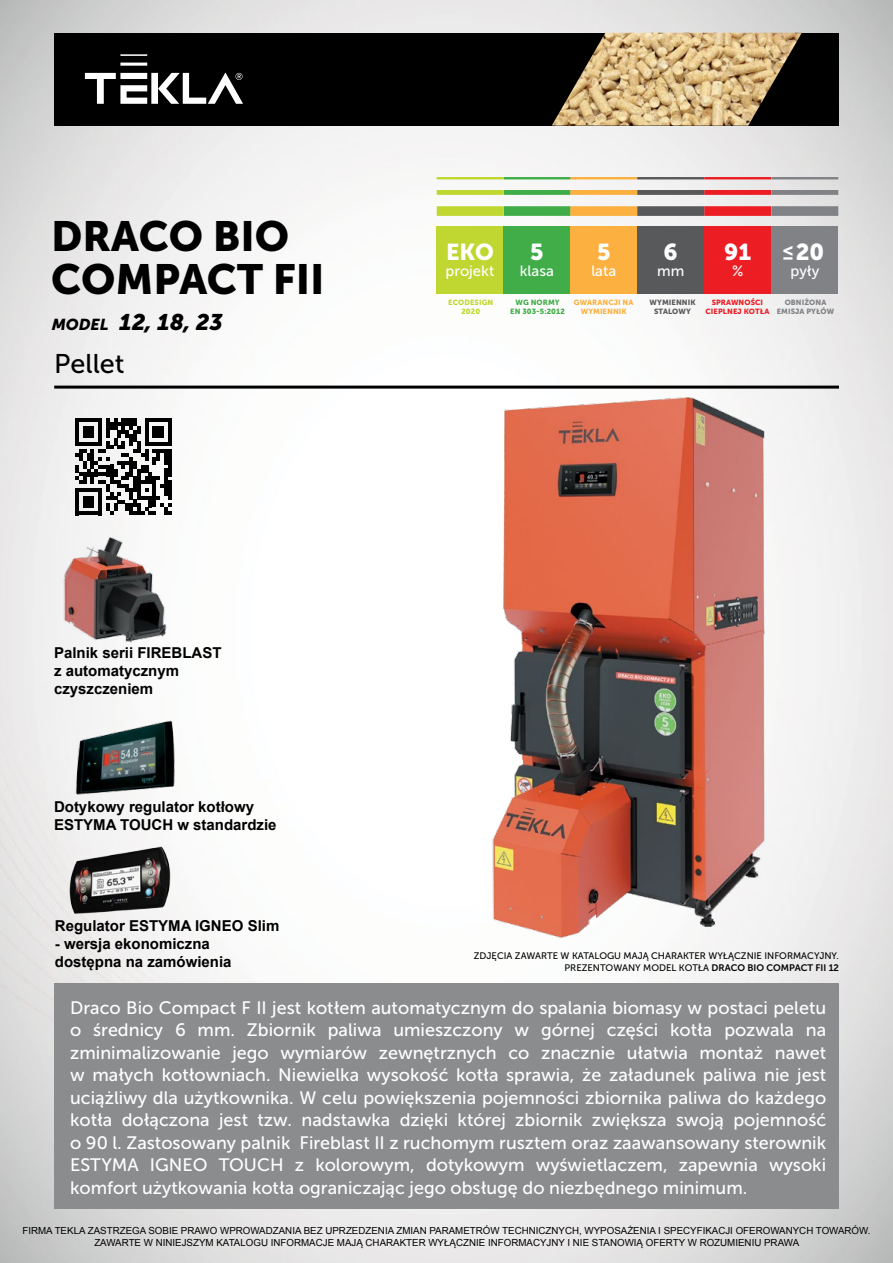
<style>
.page{position:relative;width:893px;height:1263px;background:#fff}
.page>*{position:absolute;margin:0;border:0;box-sizing:border-box;transform-origin:0 0}
.t1{font:42px/43.5px "Museo Sans 900";color:#000}
.t2{font:27px "Museo Sans 500";color:#000}
.t3{font:22.95px "Museo Sans 900";color:#fff}
.t4{font:italic 22.5px "Museo Sans 900";color:#000}
.t5{font:18px/22.5px "Museo Sans 500";color:#fff;text-align:justify}
.t6{font:18px "Museo Sans 900";color:#fff}
.t7{font:700 15px/18px "Arial";color:#000}
.t8{font:14.85px "Museo Sans 500";color:#fff}
.t9{font:9.75px/12px "Arial";color:#000;text-align:center}
.t10{font:9.45px "Museo Sans 500";color:#000}
.t11{font:9.45px "Museo Sans 700";color:#000}
.t12{font:7.5px/9px "Museo Sans 900";letter-spacing:.01em;color:#ed1d24;text-align:center}
.t13{font:7.5px/9px "Museo Sans 900";letter-spacing:.01em;color:#fbb040;text-align:center}
.t14{font:7.5px/9px "Museo Sans 900";letter-spacing:.01em;color:#41ad49;text-align:center}
.t15{font:7.5px/9px "Museo Sans 900";letter-spacing:.01em;color:#808285;text-align:center}
.t16{font:7.5px/9px "Museo Sans 900";letter-spacing:.01em;color:#58595b;text-align:center}
.t17{font:7.5px/9px "Museo Sans 900";letter-spacing:.01em;color:#bfd730;text-align:center}
.s1{font-size:15.75px}
.s2{font-family:"Museo Sans 500"}
</style>
<div class="page">
<img style="left:0;top:0;width:893px;height:1263px">
<div style="left:54px;top:33px;width:785px;height:93px;background:#000"></div>
<svg style="left:85px;top:54px;width:158px;height:50px"></svg>
<img style="left:552px;top:33px;width:250px;height:93px">
<svg style="left:75px;top:418px;width:97px;height:97px"></svg>
<img style="left:484px;top:398px;width:288px;height:540px">
<hr style="left:54px;top:386px;width:785px;height:3px;background:#000">
<div style="left:54px;top:983px;width:785px;height:226px;background:#8a8c8e"></div>
<img style="left:69px;top:845px;width:102px;height:69px">
<img style="left:75px;top:720px;width:101px;height:75px">
<img style="left:64px;top:535px;width:104px;height:108px">
<div style="left:503px;top:226px;width:67px;height:67px;background:#41ad49"></div>
<div style="left:570px;top:226px;width:67px;height:67px;background:#fbb040"></div>
<div style="left:637px;top:226px;width:67px;height:67px;background:#58595b"></div>
<div style="left:704px;top:226px;width:67px;height:67px;background:#ed1d24"></div>
<div style="left:436px;top:226px;width:67px;height:67px;background:#bfd730"></div>
<svg style="left:437px;top:177px;width:401px;height:39px"></svg>
<div style="left:771px;top:226px;width:67px;height:67px;background:#808285"></div>
<h1 class="t1" style="left:51px;top:214px;width:275px">DRACO BIO<br>COMPACT FII</h1>
<p class="t4" style="left:52px;top:309px;width:172px"><span class="s1">MODEL</span> 12, 18, 23</p>
<h2 class="t2" style="left:54px;top:349px;width:72px">Pellet</h2>
<p class="t7" style="left:54px;top:644px;width:169px">Palnik serii FIREBLAST z automatycznym czyszczeniem</p>
<p class="t7" style="left:54px;top:799px;width:224px">Dotykowy regulator kotłowy<br>ESTYMA TOUCH w standardzie</p>
<p class="t7" style="left:55px;top:917px;width:226px">Regulator ESTYMA IGNEO Slim</p>
<p class="t7" style="left:55px;top:935px;width:178px">- wersja ekonomiczna dostępna na zamówienia</p>
<p class="t3" style="left:446px;top:239px;width:49px">EKO</p>
<p class="t8" style="left:446px;top:263px;width:50px">projekt</p>
<p class="t17" style="left:448px;top:298px;width:47px">ECODESIGN<br>2020</p>
<p class="t3" style="left:664px;top:239px;width:16px">6</p>
<p class="t8" style="left:657px;top:263px;width:29px">mm</p>
<p class="t3" style="left:724px;top:239px;width:28px">91</p>
<p class="t8" style="left:732px;top:263px;width:13px">%</p>
<p class="t3" style="left:796px;top:239px;width:30px">20</p>
<p class="t8" style="left:790px;top:263px;width:30px">pyły</p>
<p class="t15" style="left:777px;top:298px;width:59px">OBNIŻONA<br>EMISJA PYŁÓW</p>
<p class="t3" style="left:530px;top:239px;width:15px">5</p>
<p class="t8" style="left:520px;top:263px;width:36px">klasa</p>
<p class="t3" style="left:597px;top:239px;width:15px">5</p>
<p class="t8" style="left:591px;top:263px;width:26px">lata</p>
<p class="t6" style="left:782px;top:239px;width:13px">≤</p>
<p class="t14" style="left:510px;top:298px;width:56px">WG NORMY<br>EN 303-5:2012</p>
<p class="t13" style="left:574px;top:298px;width:61px">GWARANCJI NA<br>WYMIENNIK</p>
<p class="t16" style="left:650px;top:298px;width:48px">WYMIENNIK<br>STALOWY</p>
<p class="t12" style="left:705px;top:298px;width:66px">SPRAWNOŚCI<br>CIEPLNEJ KOTŁA</p>
<p class="t10" style="left:474px;top:950px;width:30px">Zdjęcia</p>
<p class="t10" style="left:515px;top:950px;width:8px">zawa</p>
<p class="t10" style="left:541px;top:950px;width:118px">rte w KATALOGU mają cha</p>
<p class="t10" style="left:671px;top:950px;width:13px">rakte</p>
<p class="t10" style="left:700px;top:950px;width:41px">r wyłącznie</p>
<p class="t10" style="left:764px;top:950px;width:7px">info</p>
<p class="t10" style="left:787px;top:950px;width:14px">rmacy</p>
<p class="t10" style="left:819px;top:950px;width:21px">jny.</p>
<p class="t10" style="left:565px;top:962px;width:20px">Prezentowany</p>
<p class="t10" style="left:643px;top:962px;width:8px">model</p>
<p class="t10" style="left:679px;top:962px;width:8px">kot</p>
<p class="t11" style="left:698px;top:962px;width:142px"><span class="s2">ła</span> DRACO BIO COMPACT FII 12</p>
<p class="t5" style="left:70px;top:996px;width:758px">Draco Bio Compact F II jest kotłem automatycznym do spalania biomasy w postaci peletu o średnicy 6 mm. Zbiornik paliwa umieszczony w górnej części kotła pozwala na zminimalizowanie jego wymiarów zewnętrznych co znacznie ułatwia montaż nawet w małych kotłowniach. Niewielka wysokość kotła sprawia, że załadunek paliwa nie jest uciążliwy dla użytkownika. W celu powiększenia pojemności zbiornika paliwa do każdego kotła dołączona jest tzw. nadstawka dzięki której zbiornik zwiększa swoją pojemność o 90 l. Zastosowany palnik Fireblast II z ruchomym rusztem oraz zaawansowany sterownik ESTYMA IGNEO TOUCH z kolorowym, dotykowym wyświetlaczem, zapewnia wysoki komfort użytkowania kotła ograniczając jego obsługę do niezbędnego minimum.</p>
<p class="t9" style="left:22px;top:1225px;width:850px">FIRMA TEKLA ZASTRZEGA SOBIE PRAWO WPROWADZANIA BEZ UPRZEDZENIA ZMIAN PARAMETRÓW TECHNICZNYCH, WYPOSAŻENIA I SPECYFIKACJI OFEROWANYCH TOWARÓW.<br>ZAWARTE W NINIEJSZYM KATALOGU INFORMACJE MAJĄ CHARAKTER WYŁĄCZNIE INFORMACYJNY I NIE STANOWIĄ OFERTY W ROZUMIENIU PRAWA</p>
</div>
